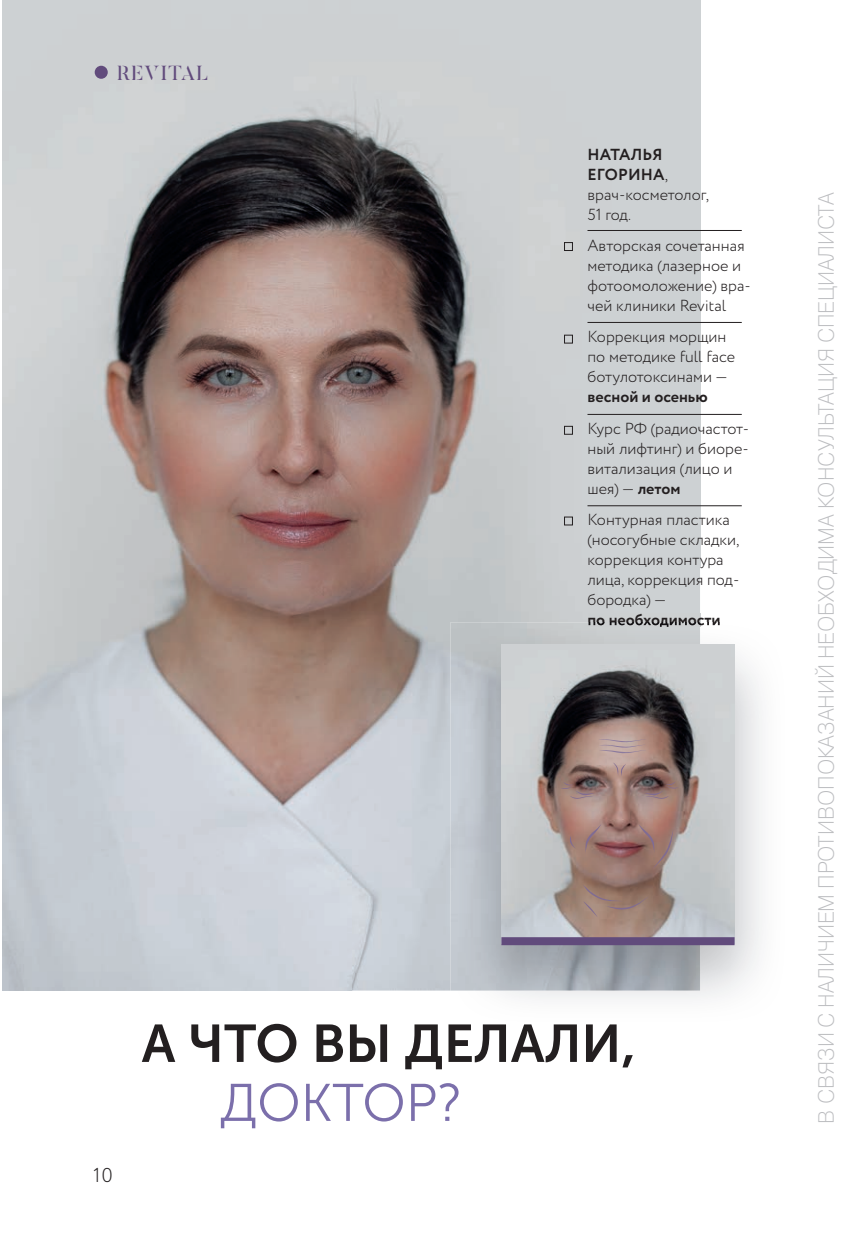
<style>
.page{position:relative;width:862px;height:1236px;background:#fff}
.page>*{position:absolute;margin:0;border:0;box-sizing:border-box;transform-origin:0 0}
.t1{font:52.8px "Museo Sans Cyrl 700";color:#231f20}
.t2{font:52.8px "Museo Sans Cyrl 300";color:#7b6fab}
.t3{font:22px "Pragmatica Light C";color:#bcbdc0;scale:.96 1}
.t4{font:20.2px "Butler Stencil";letter-spacing:.05em;color:#614b7c}
.t5{font:300 20px "Circe";color:#231f20}
.t6{font:300 16px/20px "Circe";color:#231f20}
.t7{font:700 16px "Circe";color:#231f20}
.s1{font-weight:700}
</style>
<div class="page">
<img style="left:2px;top:0;width:698px;height:566px">
<img style="left:2px;top:566px;width:489px;height:425px">
<div style="left:95px;top:66px;width:13px;height:13px;background:#614b7c;border-radius:50%"></div>
<hr style="left:587px;top:230px;width:155px;height:1px;background:#231f20">
<hr style="left:587px;top:322px;width:155px;height:1px;background:#231f20">
<hr style="left:587px;top:414px;width:155px;height:1px;background:#231f20">
<hr style="left:587px;top:505px;width:155px;height:1px;background:#231f20">
<div style="left:564px;top:242px;width:9px;height:9px;border:1px solid #231f20"></div>
<div style="left:564px;top:335px;width:9px;height:8px;border:1px solid #231f20"></div>
<div style="left:564px;top:426px;width:9px;height:8px;border:1px solid #231f20"></div>
<div style="left:564px;top:517px;width:9px;height:8px;border:1px solid #231f20"></div>
<img style="left:505px;top:622px;width:257px;height:377px">
<img style="left:450px;top:622px;width:250px;height:369px">
<img style="left:588px;top:622px;width:131px;height:5px">
<img style="left:501px;top:645px;width:233px;height:292px">
<svg style="left:598px;top:739px;width:49px;height:15px"></svg>
<svg style="left:613px;top:762px;width:13px;height:14px"></svg>
<svg style="left:560px;top:782px;width:34px;height:17px"></svg>
<svg style="left:644px;top:781px;width:34px;height:18px"></svg>
<svg style="left:585px;top:824px;width:16px;height:29px"></svg>
<svg style="left:570px;top:836px;width:5px;height:13px"></svg>
<svg style="left:583px;top:884px;width:66px;height:33px;background:#97796d"></svg>
<svg style="left:638px;top:824px;width:35px;height:45px;background:#9b7972"></svg>
<div style="left:501px;top:937px;width:233px;height:8px;background:#614b7c"></div>
<p class="t4" style="left:117px;top:60px;width:93px">REVITAL</p>
<p class="t6" style="left:587px;top:145px;width:123px"><span class="s1">НАТАЛЬЯ<br>ЕГОРИНА</span>, врач-косметолог,<br>51 год.</p>
<p class="t6" style="left:587px;top:236px;width:165px">Авторская сочетанная методика (лазерное и фотоомоложение) вра&shy;чей клиники Revital</p>
<p class="t6" style="left:587px;top:327px;width:149px">Коррекция морщин по методике full face ботулотоксинами —</p>
<p class="t7" style="left:587px;top:386px;width:122px">весной и осенью</p>
<p class="t6" style="left:587px;top:419px;width:163px">Курс РФ (радиочастот&shy;ный лифтинг) и биоре&shy;витализация (лицо и шея) — <span class="s1">летом</span></p>
<p class="t6" style="left:587px;top:510px;width:153px">Контурная пластика (носогубные складки, коррекция контура лица, коррекция под&shy;бородка) —</p>
<p class="t7" style="left:587px;top:609px;width:135px">по необходимости</p>
<p class="t5" style="left:93px;top:1162px;width:21px">10</p>
<h1 class="t1" style="left:141px;top:1014px;width:496px">А ЧТО ВЫ ДЕЛАЛИ,</h1>
<h1 class="t2" style="left:221px;top:1074px;width:242px">ДОКТОР?</h1>
<h2 class="t3" style="left:814px;top:1124px;width:971px;rotate:-90deg">В СВЯЗИ С НАЛИЧИЕМ ПРОТИВОПОКАЗАНИЙ НЕОБХОДИМА КОНСУЛЬТАЦИЯ СПЕЦИАЛИСТА</h2>
</div>
